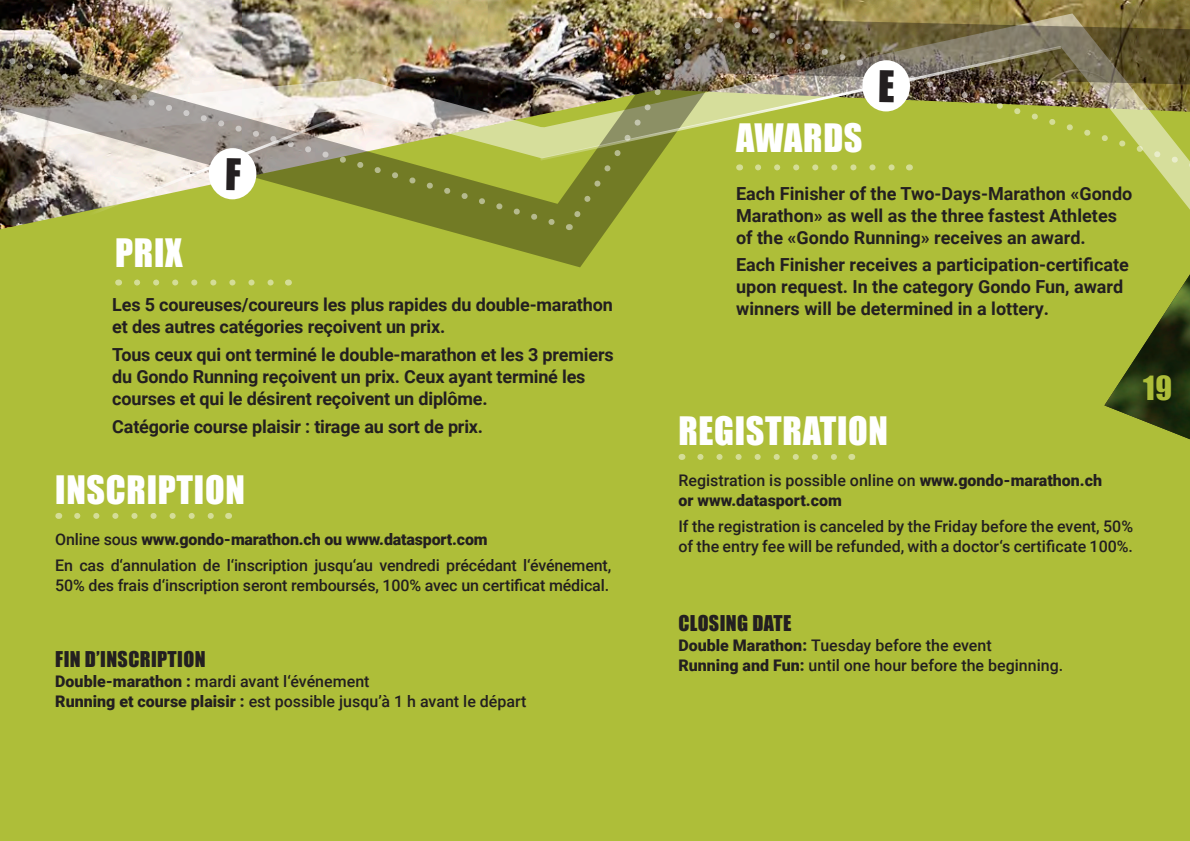
<style>
.page{position:relative;width:1190px;height:841px;background:#fff}
.page>*{position:absolute;margin:0;border:0;box-sizing:border-box;transform-origin:0 0}
.t1{font:36px "Impact";letter-spacing:.02em;color:#fff}
.t2{font:30.6px "Impact";color:#aebe39}
.t3{font:20px "Impact";letter-spacing:.02em;color:#231f20}
.t4{font:700 18px/22px "Roboto";letter-spacing:-.01em;color:#231f20}
.t5{font:500 16px/20px "Roboto";color:#231f20}
.t6{font:900 16px/20px "Roboto";color:#231f20}
.s1{font-weight:500}
.s2{font-weight:900}
</style>
<div class="page">
<div style="left:0;top:339px;width:1190px;height:502px;background:#aebe39"></div>
<svg style="left:0;top:0;width:1190px;height:333px;background:#abb939"></svg>
<img style="left:709px;top:11px;width:481px;height:162px">
<img style="left:0;top:0;width:559px;height:229px">
<img style="left:565px;top:13px;width:144px;height:217px">
<img style="left:0;top:58px;width:374px;height:6px">
<svg style="left:137px;top:279px;width:141px;height:6px"></svg>
<svg style="left:758px;top:164px;width:141px;height:6px"></svg>
<svg style="left:77px;top:513px;width:142px;height:6px"></svg>
<svg style="left:700px;top:454px;width:142px;height:6px"></svg>
<img style="left:537px;top:44px;width:527px;height:119px">
<div style="left:862px;top:60px;width:48px;height:52px;background:#fff;border-radius:50%"></div>
<img style="left:1104px;top:268px;width:86px;height:178px">
<svg style="left:75px;top:107px;width:284px;height:116px;background:#b8b88e"></svg>
<h1 class="t1" style="left:736px;top:110px;width:128px">AWARDS</h1>
<h1 class="t1" style="left:115px;top:225px;width:69px">PRIX</h1>
<p class="t4" style="left:112px;top:293px;width:502px">Les 5 coureuses/coureurs les plus rapides du double-marathon et des autres catégories reçoivent un prix.</p>
<p class="t4" style="left:112px;top:343px;width:503px">Tous ceux qui ont terminé le double-marathon et les 3 premiers du Gondo Running reçoivent un prix. Ceux ayant terminé les courses et qui le désirent reçoivent un diplôme.</p>
<p class="t4" style="left:112px;top:415px;width:372px">Catégorie course plaisir : tirage au sort de prix.</p>
<p class="t4" style="left:736px;top:181px;width:398px">Each Finisher of the Two-Days-Marathon «Gondo<br>Marathon» as well as the three fastest Athletes of the «Gondo Running» receives an award.</p>
<p class="t4" style="left:736px;top:253px;width:394px">Each Finisher receives a participation-certificate upon request. In the category Gondo Fun, award winners will be determined in a lottery.</p>
<h1 class="t1" style="left:678px;top:403px;width:211px">REGISTRATION</h1>
<h2 class="t2" style="left:1143px;top:364px;width:30px">19</h2>
<h1 class="t1" style="left:55px;top:462px;width:191px">INSCRIPTION</h1>
<p class="t6" style="left:678px;top:470px;width:425px"><span class="s1">Registration is possible online on</span> www.gondo-marathon.ch or www.datasport.com</p>
<p class="t5" style="left:678px;top:515px;width:456px">If the registration is canceled by the Friday before the event, 50% of the entry fee will be refunded, with a doctor‘s certificate 100%.</p>
<p class="t5" style="left:55px;top:526px;width:557px;line-height:25.6px">Online sous <span class="s2">www.gondo-marathon.ch ou www.datasport.com<br></span>En cas d‘annulation de l‘inscription jusqu‘au vendredi précédant l‘événement,</p>
<p class="t5" style="left:55px;top:574px;width:555px">50% des frais d‘inscription seront remboursés, 100% avec un certificat médical.</p>
<p class="t3" style="left:55px;top:643px;width:152px">FIN D’INSCRIPTION</p>
<p class="t5" style="left:55px;top:670px;width:473px"><span class="s2">Double-marathon :</span> mardi avant l‘événement<br><span class="s2">Running et course plaisir :</span> est possible jusqu’à 1 h avant le départ</p>
<p class="t3" style="left:678px;top:608px;width:114px">CLOSING DATE</p>
<p class="t5" style="left:678px;top:635px;width:386px"><span class="s2">Double Marathon:</span> Tuesday before the event<br><span class="s2">Running and Fun:</span> until one hour before the beginning.</p>
</div>
